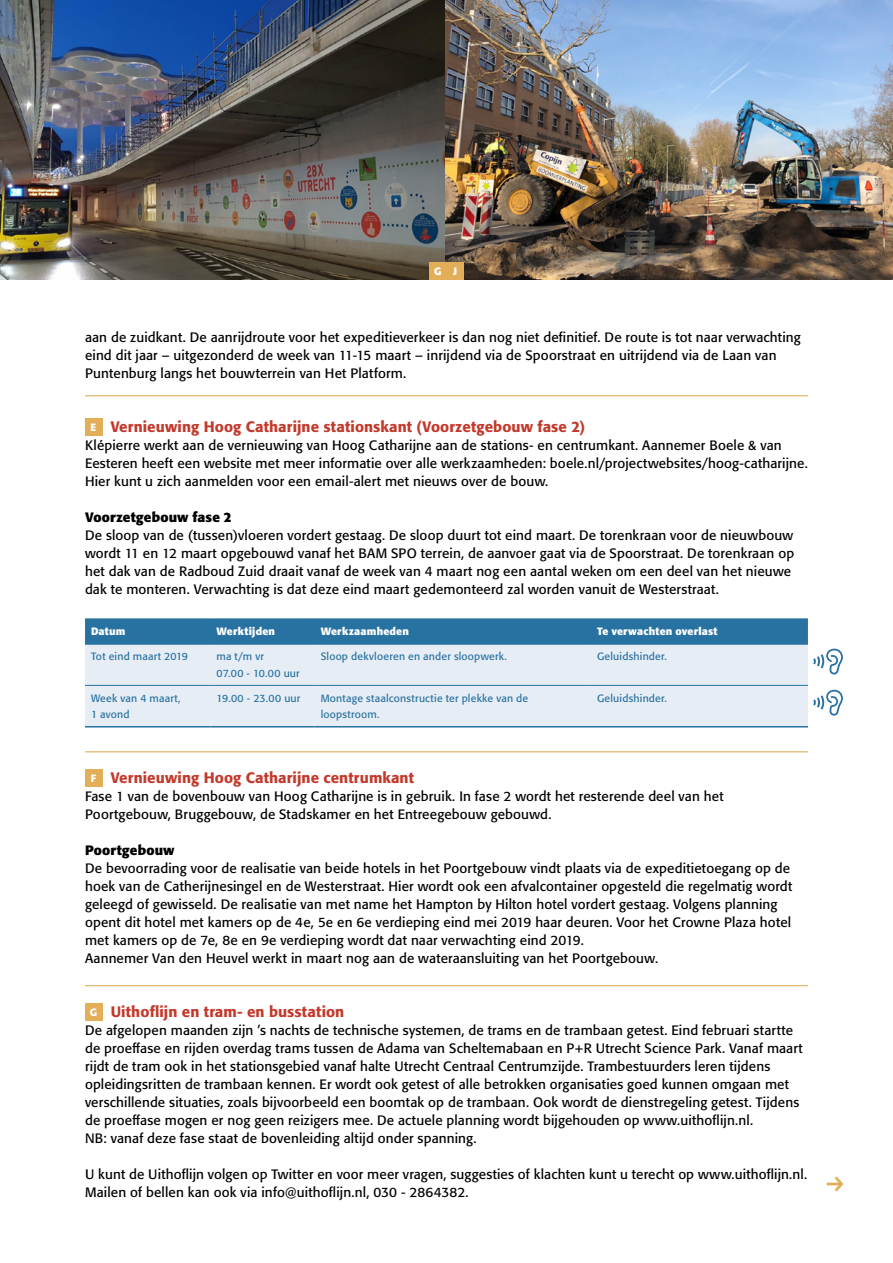
<style>
.page{position:relative;width:893px;height:1263px;background:#fff}
.page>*{position:absolute;margin:0;border:0;box-sizing:border-box;transform-origin:0 0}
._06_Tussenkop{font:500 15px "Formata BQ";letter-spacing:.01em;color:#c3392c}
._05_Bodytekst{font:13.5px/18px "Formata BQ";letter-spacing:.01em;color:#000}
._05_Bodytekst-2{font:700 13.5px "Formata BQ";letter-spacing:.01em;color:#000}
.tabel_body{font:10.5px/16.5px "Formata BQ";letter-spacing:.02em;color:#2872a1}
.t1{font:700 10.5px "Formata BQ";letter-spacing:.02em;color:#fff}
</style>
<div class="page">
<div style="left:85px;top:418px;width:17px;height:17px;background:#e2ae57"></div>
<div style="left:85px;top:674px;width:723px;height:52px;background:#e7edf5"></div>
<hr style="left:85px;top:618px;width:125px;height:2px;background:#2872a1">
<hr style="left:210px;top:618px;width:105px;height:2px;background:#2872a1">
<hr style="left:315px;top:618px;width:276px;height:2px;background:#2872a1">
<hr style="left:591px;top:618px;width:217px;height:2px;background:#2872a1">
<hr style="left:85px;top:726px;width:125px;height:1px;background:#2872a1">
<hr style="left:210px;top:726px;width:105px;height:1px;background:#2872a1">
<hr style="left:315px;top:726px;width:276px;height:1px;background:#2872a1">
<hr style="left:591px;top:726px;width:217px;height:1px;background:#2872a1">
<hr style="left:85px;top:685px;width:125px;height:1px;background:#2872a1">
<hr style="left:210px;top:685px;width:105px;height:1px;background:#2872a1">
<hr style="left:315px;top:685px;width:276px;height:1px;background:#2872a1">
<hr style="left:591px;top:685px;width:217px;height:1px;background:#2872a1">
<div style="left:85px;top:769px;width:17px;height:17px;background:#e2ae57"></div>
<div style="left:85px;top:1003px;width:17px;height:17px;background:#e2ae57"></div>
<img style="left:0;top:0;width:446px;height:279px">
<img style="left:446px;top:0;width:447px;height:279px">
<hr style="left:85px;top:751px;width:723px;height:1px;background:#e2ae57">
<hr style="left:85px;top:985px;width:723px;height:1px;background:#e2ae57">
<hr style="left:85px;top:395px;width:723px;height:1px;background:#e2ae57">
<svg style="left:85px;top:620px;width:758px;height:54px;background:#93b7d0"></svg>
<svg style="left:813px;top:690px;width:30px;height:26px"></svg>
<div style="left:429px;top:262px;width:17px;height:17px;background:#e2ae57"></div>
<div style="left:446px;top:262px;width:17px;height:17px;background:#e2ae57"></div>
<p class="t1" style="left:434px;top:264px;width:24px">G J</p>
<p class="_05_Bodytekst" style="left:85px;top:328px;width:717px">aan de zuidkant. De aanrijdroute voor het expeditieverkeer is dan nog niet definitief. De route is tot naar verwachting eind dit jaar – uitgezonderd de week van 11-15 maart – inrijdend via de Spoorstraat en uitrijdend via de Laan van<br>Puntenburg langs het bouwterrein van Het Platform.</p>
<p class="t1" style="left:91px;top:420px;width:7px">E</p>
<h2 class="_06_Tussenkop" style="left:111px;top:418px;width:476px">Vernieuwing Hoog Catharijne stationskant (Voorzetgebouw fase 2)</h2>
<p class="_05_Bodytekst" style="left:85px;top:436px;width:724px">Klépierre werkt aan de vernieuwing van Hoog Catharijne aan de stations- en centrumkant. Aannemer Boele &amp; van<br>Eesteren heeft een website met meer informatie over alle werkzaamheden: boele.nl/projectwebsites/hoog-catharijne.<br>Hier kunt u zich aanmelden voor een email-alert met nieuws over de bouw.</p>
<p class="_05_Bodytekst-2" style="left:85px;top:509px;width:148px">Voorzetgebouw fase 2</p>
<p class="_05_Bodytekst" style="left:85px;top:526px;width:711px">De sloop van de (tussen)vloeren vordert gestaag. De sloop duurt tot eind maart. De torenkraan voor de nieuwbouw wordt 11 en 12 maart opgebouwd vanaf het BAM SPO terrein, de aanvoer gaat via de Spoorstraat. De torenkraan op het dak van de Radboud Zuid draait vanaf de week van 4 maart nog een aantal weken om een deel van het nieuwe dak te monteren. Verwachting is dat deze eind maart gedemonteerd zal worden vanuit de Westerstraat.</p>
<p class="t1" style="left:91px;top:625px;width:36px">Datum</p>
<p class="t1" style="left:216px;top:625px;width:60px">Werktijden</p>
<p class="t1" style="left:321px;top:625px;width:90px">Werkzaamheden</p>
<p class="t1" style="left:597px;top:625px;width:122px">Te verwachten overlast</p>
<p class="tabel_body" style="left:91px;top:648px;width:98px">Tot eind maart 2019</p>
<p class="tabel_body" style="left:216px;top:648px;width:49px">ma t/m vr</p>
<p class="tabel_body" style="left:216px;top:665px;width:85px">07.00 - 10.00 uur</p>
<p class="tabel_body" style="left:321px;top:648px;width:188px">Sloop dekvloeren en ander sloopwerk.</p>
<p class="tabel_body" style="left:597px;top:648px;width:71px">Geluidshinder.</p>
<p class="tabel_body" style="left:91px;top:690px;width:91px">Week van 4 maart,<br>1 avond</p>
<p class="tabel_body" style="left:216px;top:690px;width:85px">19.00 - 23.00 uur</p>
<p class="tabel_body" style="left:321px;top:690px;width:209px">Montage staalconstructie ter plekke van de loopstroom.</p>
<p class="tabel_body" style="left:597px;top:690px;width:71px">Geluidshinder.</p>
<p class="t1" style="left:91px;top:771px;width:7px">F</p>
<h2 class="_06_Tussenkop" style="left:111px;top:769px;width:305px">Vernieuwing Hoog Catharijne centrumkant</h2>
<p class="_05_Bodytekst" style="left:85px;top:787px;width:640px">Fase 1 van de bovenbouw van Hoog Catharijne is in gebruik. In fase 2 wordt het resterende deel van het<br>Poortgebouw, Bruggebouw, de Stadskamer en het Entreegebouw gebouwd.</p>
<p class="_05_Bodytekst-2" style="left:85px;top:842px;width:91px">Poortgebouw</p>
<p class="_05_Bodytekst" style="left:85px;top:859px;width:709px">De bevoorrading voor de realisatie van beide hotels in het Poortgebouw vindt plaats via de expeditietoegang op de hoek van de Catherijnesingel en de Westerstraat. Hier wordt ook een afvalcontainer opgesteld die regelmatig wordt geleegd of gewisseld. De realisatie van met name het Hampton by Hilton hotel vordert gestaag. Volgens planning opent dit hotel met kamers op de 4e, 5e en 6e verdieping eind mei 2019 haar deuren. Voor het Crowne Plaza hotel met kamers op de 7e, 8e en 9e verdieping wordt dat naar verwachting eind 2019.</p>
<p class="_05_Bodytekst" style="left:85px;top:949px;width:575px">Aannemer Van den Heuvel werkt in maart nog aan de wateraansluiting van het Poortgebouw.</p>
<p class="t1" style="left:90px;top:1005px;width:9px">G</p>
<h2 class="_06_Tussenkop" style="left:111px;top:1003px;width:235px">Uithoflijn en tram- en busstation</h2>
<p class="_05_Bodytekst" style="left:85px;top:1021px;width:719px">De afgelopen maanden zijn ’s nachts de technische systemen, de trams en de trambaan getest. Eind februari startte de proeffase en rijden overdag trams tussen de Adama van Scheltemabaan en P+R Utrecht Science Park. Vanaf maart rijdt de tram ook in het stationsgebied vanaf halte Utrecht Centraal Centrumzijde. Trambestuurders leren tijdens opleidingsritten de trambaan kennen. Er wordt ook getest of alle betrokken organisaties goed kunnen omgaan met verschillende situaties, zoals bijvoorbeeld een boomtak op de trambaan. Ook wordt de dienstregeling getest. Tijdens de proeffase mogen er nog geen reizigers mee. De actuele planning wordt bijgehouden op www.uithoflijn.nl.<br>NB: vanaf deze fase staat de bovenleiding altijd onder spanning.</p>
<p class="_05_Bodytekst" style="left:85px;top:1165px;width:724px">U kunt de Uithoflijn volgen op Twitter en voor meer vragen, suggesties of klachten kunt u terecht op www.uithoflijn.nl.<br>Mailen of bellen kan ook via info@uithoflijn.nl, 030 - 2864382.</p>
</div>
